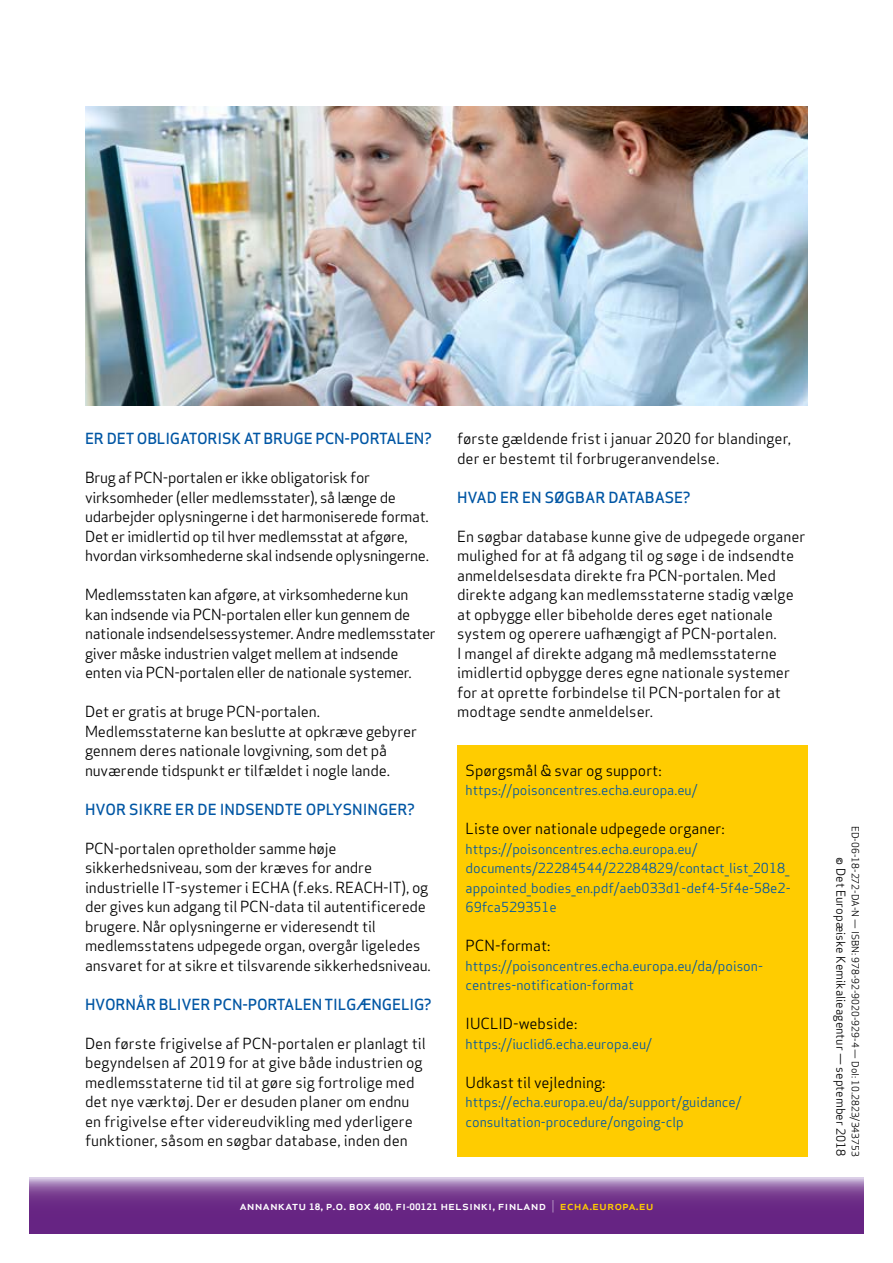
<style>
.page{position:relative;width:893px;height:1263px;background:#fff}
.page>*{position:absolute;margin:0;border:0;box-sizing:border-box;transform-origin:0 0}
.t1{font:15px/19.5px "Apex Sans";letter-spacing:-.01em;color:#000}
.t2{font:500 15px "Apex Sans";letter-spacing:-.01em;color:#0056a4}
.t3{font:13.5px/19.5px "Apex Sans";color:#0056a4}
.t4{font:500 12.15px "Apex Sans";color:#fff;scale:1.08 1}
.t5{font:12px "Apex Sans";color:#000}
.t6{font:9.75px "Apex Sans";color:#000}
.s1{font-weight:700;font-size:8.7px}
.s2{font-weight:700;font-size:8.25px}
.s3{font-weight:300}
.s4{color:#fc0}
</style>
<div class="page">
<svg style="left:30px;top:1178px;width:833px;height:55px;background:#793f92"></svg>
<div style="left:457px;top:746px;width:351px;height:411px;background:#fc0"></div>
<img style="left:85px;top:107px;width:723px;height:298px">
<p class="t2" style="left:85px;top:425px;width:348px">ER DET OBLIGATORISK AT BRUGE PCN-PORTALEN?</p>
<p class="t1" style="left:85px;top:466px;width:345px">Brug af PCN-portalen er ikke obligatorisk for virksomheder (eller medlemsstater), så længe de udarbejder oplysningerne i det harmoniserede format.<br>Det er imidlertid op til hver medlemsstat at afgøre, hvordan virksomhederne skal indsende oplysningerne.</p>
<p class="t1" style="left:85px;top:583px;width:352px">Medlemsstaten kan afgøre, at virksomhederne kun<br>kan indsende via PCN-portalen eller kun gennem de nationale indsendelsessystemer. Andre medlemsstater giver måske industrien valget mellem at indsende enten via PCN-portalen eller de nationale systemer.</p>
<p class="t1" style="left:85px;top:700px;width:333px">Det er gratis at bruge PCN-portalen.<br>Medlemsstaterne kan beslutte at opkræve gebyrer gennem deres nationale lovgivning, som det på nuværende tidspunkt er tilfældet i nogle lande.</p>
<p class="t2" style="left:85px;top:796px;width:331px">HVOR SIKRE ER DE INDSENDTE OPLYSNINGER?</p>
<p class="t1" style="left:85px;top:837px;width:347px">PCN-portalen opretholder samme høje sikkerhedsniveau, som der kræves for andre industrielle IT-systemer i ECHA (f.eks. REACH-IT), og der gives kun adgang til PCN-data til autentificerede brugere. Når oplysningerne er videresendt til medlemsstatens udpegede organ, overgår ligeledes ansvaret for at sikre et tilsvarende sikkerhedsniveau.</p>
<p class="t2" style="left:85px;top:991px;width:348px">HVORNÅR BLIVER PCN-PORTALEN TILGÆNGELIG?</p>
<p class="t1" style="left:85px;top:1032px;width:342px">Den første frigivelse af PCN-portalen er planlagt til begyndelsen af 2019 for at give både industrien og medlemsstaterne tid til at gøre sig fortrolige med det nye værktøj. Der er desuden planer om endnu en frigivelse efter videreudvikling med yderligere funktioner, såsom en søgbar database, inden den</p>
<p class="t1" style="left:457px;top:427px;width:335px">første gældende frist i januar 2020 for blandinger, der er bestemt til forbrugeranvendelse.</p>
<p class="t2" style="left:457px;top:484px;width:235px">HVAD ER EN SØGBAR DATABASE?</p>
<p class="t1" style="left:457px;top:525px;width:350px">En søgbar database kunne give de udpegede organer mulighed for at få adgang til og søge i de indsendte anmeldelsesdata direkte fra PCN-portalen. Med direkte adgang kan medlemsstaterne stadig vælge at opbygge eller bibeholde deres eget nationale system og operere uafhængigt af PCN-portalen.<br>I mangel af direkte adgang må medlemsstaterne imidlertid opbygge deres egne nationale systemer for at oprette forbindelse til PCN-portalen for at modtage sendte anmeldelser.</p>
<p class="t1" style="left:466px;top:759px;width:197px">Spørgsmål &amp; svar og support:</p>
<p class="t3" style="left:466px;top:779px;width:233px">https://poisoncentres.echa.europa.eu/</p>
<p class="t1" style="left:466px;top:817px;width:261px">Liste over nationale udpegede organer:</p>
<p class="t3" style="left:466px;top:838px;width:327px">https://poisoncentres.echa.europa.eu/ documents/22284544/22284829/contact_list_2018_ appointed_bodies_en.pdf/aeb033d1-def4-5f4e-58e2- 69fca529351e</p>
<p class="t1" style="left:466px;top:934px;width:86px">PCN-format:</p>
<p class="t3" style="left:466px;top:955px;width:299px">https://poisoncentres.echa.europa.eu/da/poison&shy;centres-notification-format</p>
<p class="t1" style="left:466px;top:1012px;width:113px">IUCLID-webside:</p>
<p class="t3" style="left:466px;top:1033px;width:188px">https://iuclid6.echa.europa.eu/</p>
<p class="t1" style="left:466px;top:1071px;width:141px">Udkast til vejledning:</p>
<p class="t3" style="left:466px;top:1091px;width:277px">https://echa.europa.eu/da/support/guidance/ consultation-procedure/ongoing-clp</p>
<p class="t4" style="left:239px;top:1195px;width:385px">annankatu <span class="s1">18</span>, p.o. box <span class="s1">400,</span> fi<span class="s2">-</span><span class="s1">00121</span> helsinki, finland <span class="s3">|</span> <span class="s4">echa.europa.eu</span></p>
<p class="t6" style="left:863px;top:826px;width:332px;rotate:90deg">ED-06-18-272-DA-N — ISBN: 978-92-9020-929-4 — DoI: 10.2823/343753</p>
<p class="t5" style="left:851px;top:857px;width:301px;rotate:90deg">© Det Europæiske Kemikalieagentur — september 2018</p>
</div>
